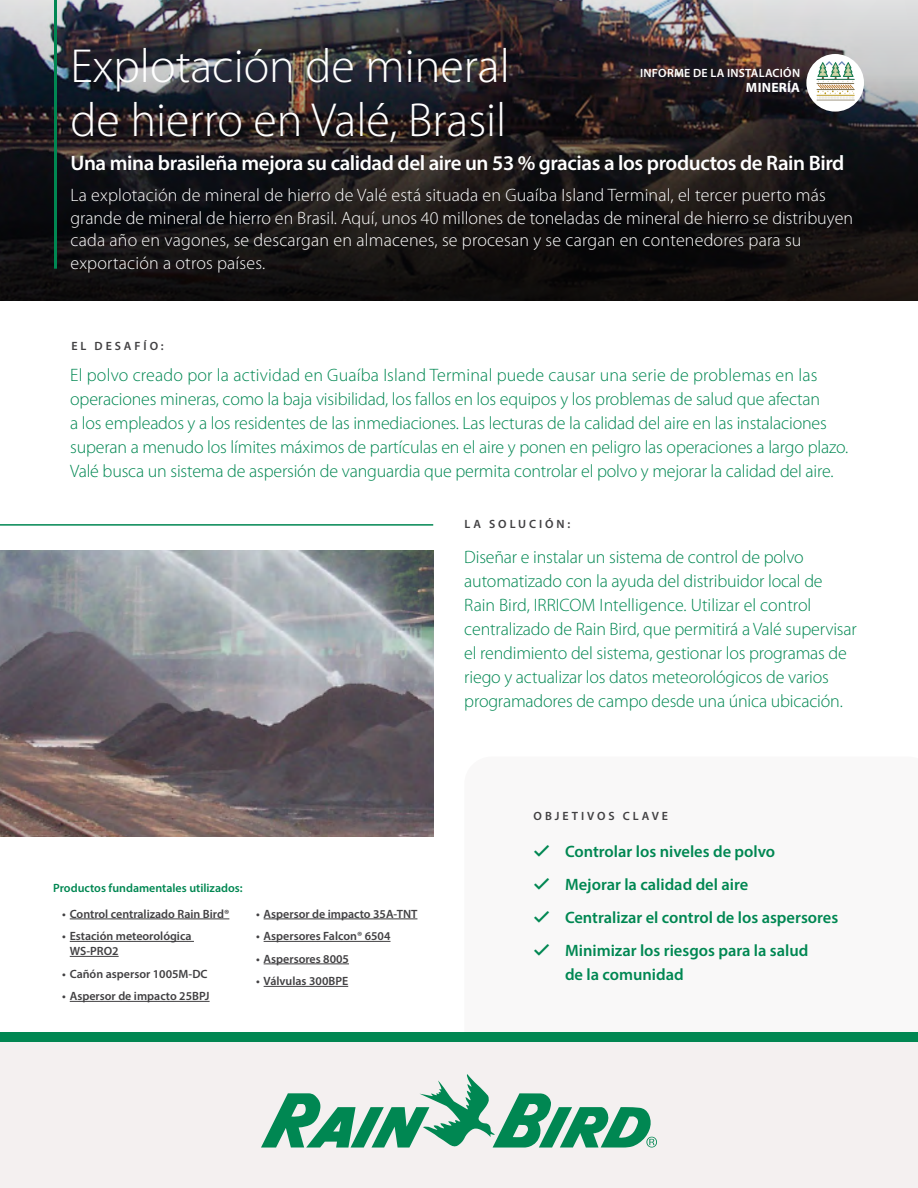
<style>
.page{position:relative;width:918px;height:1188px;background:#fff}
.page>*{position:absolute;margin:0;border:0;box-sizing:border-box;transform-origin:0 0}
.t1{font:300 48px/54px "Myriad Pro";color:#fff}
.t2{font:600 21px "Myriad Pro";letter-spacing:-.02em;color:#fff}
.t3{font:300 18px/24px "Myriad Pro";letter-spacing:-.01em;color:#008752}
.t4{font:300 18px/22.5px "Myriad Pro";letter-spacing:.01em;color:#fff}
.t5{font:600 16.5px/33px "Myriad Pro";color:#008752}
.t6{font:700 13.5px "Myriad Pro";letter-spacing:.02em;color:#fff}
.t7{font:600 12px/15px "Myriad Pro";color:#414042}
.t8{font:600 12px "Myriad Pro";letter-spacing:.245em;color:#414042}
.t9{font:600 12px "Myriad Pro";color:#008752}
.t10{font:600 12px "Myriad Pro";letter-spacing:.02em;color:#fff}
</style>
<div class="page">
<div style="left:0;top:1042px;width:918px;height:146px;background:#f4f0f0"></div>
<svg style="left:261px;top:1074px;width:396px;height:74px"></svg>
<div style="left:0;top:1032px;width:918px;height:10px;background:#008752"></div>
<img style="left:0;top:0;width:918px;height:75px">
<svg style="left:0;top:75px;width:918px;height:225px;background:#1a1719"></svg>
<hr style="left:54px;top:0;width:3px;height:269px;background:#008752">
<hr style="left:0;top:524px;width:433px;height:2px;background:#008752">
<hr style="left:70px;top:919px;width:159px;height:1px;background:#414042">
<hr style="left:70px;top:941px;width:124px;height:1px;background:#414042">
<hr style="left:70px;top:956px;width:49px;height:1px;background:#414042">
<hr style="left:70px;top:1001px;width:140px;height:1px;background:#414042">
<hr style="left:264px;top:919px;width:153px;height:1px;background:#414042">
<hr style="left:264px;top:941px;width:127px;height:1px;background:#414042">
<hr style="left:264px;top:964px;width:85px;height:1px;background:#414042">
<hr style="left:264px;top:986px;width:84px;height:1px;background:#414042">
<div style="left:806px;top:54px;width:58px;height:58px;background:#fff;border-radius:50%"></div>
<img style="left:816px;top:61px;width:38px;height:40px">
<img style="left:0;top:551px;width:433px;height:286px">
<h1 class="t1" style="left:70px;top:38px;width:441px">Explotación de mineral de hierro en Valé, Brasil</h1>
<p class="t2" style="left:70px;top:150px;width:775px">Una mina brasileña mejora su calidad del aire un 53 % gracias a los productos de Rain Bird</p>
<p class="t4" style="left:70px;top:184px;width:784px">La explotación de mineral de hierro de Valé está situada en Guaíba Island Terminal, el tercer puerto más grande de mineral de hierro en Brasil. Aquí, unos 40 millones de toneladas de mineral de hierro se distribuyen cada año en vagones, se descargan en almacenes, se procesan y se cargan en contenedores para su exportación a otros países.</p>
<p class="t10" style="left:640px;top:66px;width:161px">INFORME DE LA INSTALACIÓN</p>
<p class="t6" style="left:746px;top:79px;width:56px">MINERÍA</p>
<p class="t8" style="left:71px;top:339px;width:94px">EL DESAFÍO:</p>
<p class="t3" style="left:70px;top:363px;width:780px">El polvo creado por la actividad en Guaíba Island Terminal puede causar una serie de problemas en las operaciones mineras, como la baja visibilidad, los fallos en los equipos y los problemas de salud que afectan<br>a los empleados y a los residentes de las inmediaciones. Las lecturas de la calidad del aire en las instalaciones superan a menudo los límites máximos de partículas en el aire y ponen en peligro las operaciones a largo plazo.<br>Valé busca un sistema de aspersión de vanguardia que permita controlar el polvo y mejorar la calidad del aire.</p>
<p class="t8" style="left:464px;top:517px;width:107px">LA SOLUCIÓN:</p>
<p class="t9" style="left:53px;top:880px;width:191px">Productos fundamentales utilizados:</p>
<p class="t7" style="left:62px;top:906px;width:169px">• Control centralizado Rain Bird®</p>
<p class="t7" style="left:70px;top:928px;width:123px;text-indent:-8px">• Estación meteorológica<br>WS-PRO2</p>
<p class="t7" style="left:62px;top:966px;width:147px">• Cañón aspersor 1005M-DC</p>
<p class="t7" style="left:62px;top:988px;width:149px">• Aspersor de impacto 25BPJ</p>
<p class="t7" style="left:256px;top:906px;width:163px">• Aspersor de impacto 35A-TNT</p>
<p class="t7" style="left:256px;top:928px;width:136px">• Aspersores Falcon® 6504</p>
<p class="t7" style="left:256px;top:951px;width:94px">• Aspersores 8005</p>
<p class="t7" style="left:256px;top:973px;width:94px">• Válvulas 300BPE</p>
<p class="t3" style="left:464px;top:545px;width:394px">Diseñar e instalar un sistema de control de polvo automatizado con la ayuda del distribuidor local de Rain Bird, IRRICOM Intelligence. Utilizar el control centralizado de Rain Bird, que permitirá a Valé supervisar el rendimiento del sistema, gestionar los programas de riego y actualizar los datos meteorológicos de varios programadores de campo desde una única ubicación.</p>
<p class="t8" style="left:534px;top:809px;width:136px">OBJETIVOS CLAVE</p>
<p class="t5" style="left:565px;top:835px;width:275px">Controlar los niveles de polvo<br>Mejorar la calidad del aire<br>Centralizar el control de los aspersores Minimizar los riesgos para la salud</p>
<p class="t5" style="left:565px;top:958px;width:120px">de la comunidad</p>
</div>
